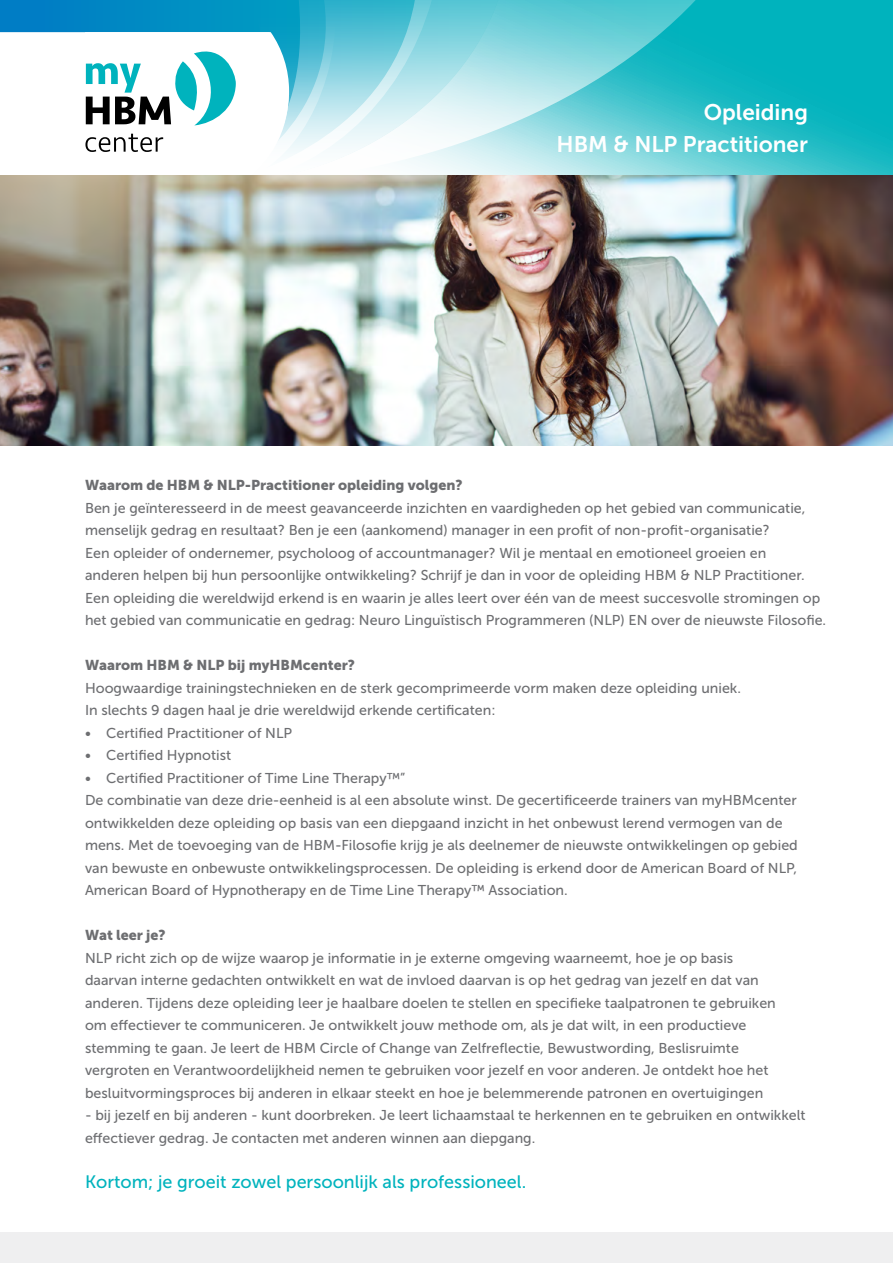
<style>
.page{position:relative;width:893px;height:1263px;background:#fff}
.page>*{position:absolute;margin:0;border:0;box-sizing:border-box;transform-origin:0 0}
.t1{font:22.5px/31.5px "Museo Sans 700";color:#fff;text-align:right}
.t2{font:18px "Museo Sans 500";color:#00b3bd}
.t3{font:14.25px/22.5px "Museo Sans 500";color:#6d6e71}
.t4{font:14.25px "Museo Sans 900";color:#6d6e71}
</style>
<div class="page">
<svg style="left:432px;top:0;width:461px;height:175px;background:#53cad2"></svg>
<svg style="left:0;top:0;width:432px;height:172px"></svg>
<img style="left:0;top:175px;width:893px;height:270px">
<div style="left:0;top:1233px;width:893px;height:30px;background:#efeff0"></div>
<h1 class="t1" style="left:557px;top:97px;width:253px">Opleiding<br>HBM &amp; NLP Practitioner</h1>
<p class="t4" style="left:85px;top:477px;width:379px">Waarom de HBM &amp; NLP-Practitioner opleiding volgen?</p>
<p class="t3" style="left:85px;top:496px;width:743px">Ben je geïnteresseerd in de meest geavanceerde inzichten en vaardigheden op het gebied van communicatie, menselijk gedrag en resultaat? Ben je een (aankomend) manager in een profit of non-profit-organisatie?<br>Een opleider of ondernemer, psycholoog of accountmanager? Wil je mentaal en emotioneel groeien en<br>anderen helpen bij hun persoonlijke ontwikkeling? Schrijf je dan in voor de opleiding HBM &amp; NLP Practitioner.<br>Een opleiding die wereldwijd erkend is en waarin je alles leert over één van de meest succesvolle stromingen op het gebied van communicatie en gedrag: Neuro Linguïstisch Programmeren (NLP) EN over de nieuwste Filosofie.</p>
<p class="t4" style="left:85px;top:657px;width:271px">Waarom HBM &amp; NLP bij myHBMcenter?</p>
<p class="t3" style="left:85px;top:676px;width:657px">Hoogwaardige trainingstechnieken en de sterk gecomprimeerde vorm maken deze opleiding uniek.<br>In slechts 9 dagen haal je drie wereldwijd erkende certificaten:</p>
<p class="t3" style="left:85px;top:721px;width:209px">• Certified Practitioner of NLP</p>
<p class="t3" style="left:85px;top:744px;width:148px">• Certified Hypnotist</p>
<p class="t3" style="left:85px;top:766px;width:714px">• Certified Practitioner of Time Line Therapy™”<br>De combinatie van deze drie-eenheid is al een absolute winst. De gecertificeerde trainers van myHBMcenter ontwikkelden deze opleiding op basis van een diepgaand inzicht in het onbewust lerend vermogen van de mens. Met de toevoeging van de HBM-Filosofie krijg je als deelnemer de nieuwste ontwikkelingen op gebied van bewuste en onbewuste ontwikkelingsprocessen. De opleiding is erkend door de American Board of NLP, American Board of Hypnotherapy en de Time Line Therapy™ Association.</p>
<p class="t4" style="left:85px;top:927px;width:82px">Wat leer je?</p>
<p class="t3" style="left:85px;top:946px;width:692px">NLP richt zich op de wijze waarop je informatie in je externe omgeving waarneemt, hoe je op basis daarvan interne gedachten ontwikkelt en wat de invloed daarvan is op het gedrag van jezelf en dat van anderen. Tijdens deze opleiding leer je haalbare doelen te stellen en specifieke taalpatronen te gebruiken om effectiever te communiceren. Je ontwikkelt jouw methode om, als je dat wilt, in een productieve stemming te gaan. Je leert de HBM Circle of Change van Zelfreflectie, Bewustwording, Beslisruimte vergroten en Verantwoordelijkheid nemen te gebruiken voor jezelf en voor anderen. Je ontdekt hoe het besluitvormingsproces bij anderen in elkaar steekt en hoe je belemmerende patronen en overtuigingen</p>
<p class="t3" style="left:85px;top:1104px;width:722px">- bij jezelf en bij anderen - kunt doorbreken. Je leert lichaamstaal te herkennen en te gebruiken en ontwikkelt effectiever gedrag. Je contacten met anderen winnen aan diepgang.</p>
<p class="t2" style="left:85px;top:1171px;width:443px">Kortom; je groeit zowel persoonlijk als professioneel.</p>
</div>
